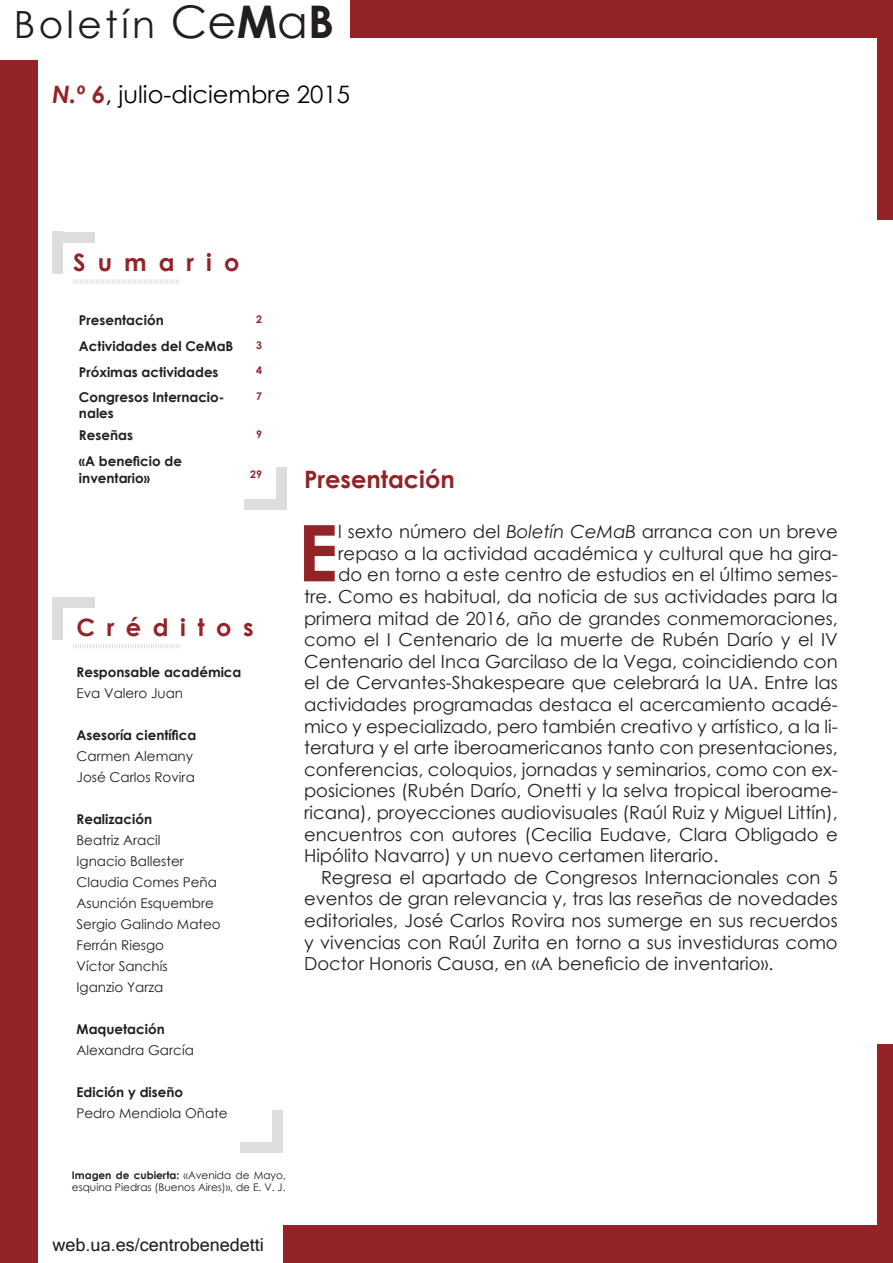
<style>
.page{position:relative;width:893px;height:1263px;background:#fff}
.page>*{position:absolute;margin:0;border:0;box-sizing:border-box;transform-origin:0 0}
.t1{font:700 78.15px "Century Gothic";color:#932327}
.t2{font:37.5px "Century Gothic";letter-spacing:.09em;color:#231f20}
.t3{font:24px "Century Gothic";color:#000}
.t4{font:700 24px "Century Gothic";color:#932327}
.t5{font:700 24px "Century Gothic";letter-spacing:.48em;color:#932327}
.t6{font:700 24px "Century Gothic";letter-spacing:.5em;color:#932327}
.t7{font:18px "Century Gothic";color:#231f20}
.t8{font:18px "Microsoft Sans Serif";color:#231f20}
.t9{font:13.5px/21px "Century Gothic";color:#231f20}
.t10{font:700 13.5px/16.2px "Century Gothic";color:#231f20}
.t11{font:10.5px/12px "Century Gothic";color:#231f20}
.t12{font:700 10.5px "Century Gothic";color:#932327}
.s1{font-size:45px}
.s2{font-weight:700;font-size:45px}
.s3{font-weight:700;font-style:italic;color:#932327}
.s4{font-style:italic}
.s5{font-weight:700}
</style>
<div class="page">
<div style="left:0;top:60px;width:37px;height:1203px;background:#932327"></div>
<div style="left:351px;top:0;width:542px;height:37px;background:#932327"></div>
<div style="left:877px;top:1044px;width:16px;height:219px;background:#932327"></div>
<div style="left:52px;top:597px;width:43px;height:11px;background:#dcdddf"></div>
<div style="left:52px;top:597px;width:11px;height:43px;background:#dcdddf"></div>
<div style="left:240px;top:1142px;width:43px;height:10px;background:#dcdddf"></div>
<div style="left:272px;top:1110px;width:11px;height:42px;background:#dcdddf"></div>
<div style="left:52px;top:232px;width:42px;height:10px;background:#dcdddf"></div>
<div style="left:52px;top:232px;width:11px;height:42px;background:#dcdddf"></div>
<svg style="left:73px;top:279px;width:106px;height:5px"></svg>
<svg style="left:73px;top:644px;width:107px;height:4px"></svg>
<div style="left:877px;top:0;width:16px;height:219px;background:#932327"></div>
<div style="left:283px;top:1226px;width:610px;height:37px;background:#932327"></div>
<div style="left:244px;top:499px;width:43px;height:11px;background:#dcdddf"></div>
<div style="left:276px;top:468px;width:11px;height:42px;background:#dcdddf"></div>
<h2 class="t2" style="left:14px;top:-2px;width:322px">Boletín <span class="s1">Ce</span><span class="s2">M</span><span class="s1">a</span><span class="s2">B</span></h2>
<h3 class="t3" style="left:52px;top:78px;width:300px"><span class="s3">N.º 6</span>, julio-diciembre 2015</h3>
<h3 class="t6" style="left:73px;top:244px;width:168px">Sumario</h3>
<p class="t10" style="left:79px;top:312px;width:86px">Presentación</p>
<p class="t12" style="left:256px;top:311px;width:7px">2</p>
<p class="t10" style="left:79px;top:337px;width:156px">Actividades del CeMaB</p>
<p class="t12" style="left:256px;top:337px;width:7px">3</p>
<p class="t10" style="left:79px;top:363px;width:141px">Próximas actividades</p>
<p class="t12" style="left:256px;top:362px;width:7px">4</p>
<p class="t10" style="left:79px;top:388px;width:147px">Congresos Internacio&shy;nales</p>
<p class="t12" style="left:256px;top:388px;width:7px">7</p>
<p class="t10" style="left:79px;top:427px;width:56px">Reseñas</p>
<p class="t12" style="left:256px;top:426px;width:7px">9</p>
<p class="t10" style="left:79px;top:453px;width:105px">«A beneficio de inventario»</p>
<p class="t12" style="left:250px;top:466px;width:13px">29</p>
<h3 class="t4" style="left:304px;top:461px;width:152px">Presentación</h3>
<h1 class="t1" style="left:298px;top:494px;width:42px">E</h1>
<p class="t7" style="left:338px;top:519px;width:501px">l sexto número del <span class="s4">Boletín CeMaB</span> arranca con un breve</p>
<p class="t7" style="left:338px;top:541px;width:501px">repaso a la actividad académica y cultural que ha gira-</p>
<p class="t7" style="left:338px;top:562px;width:501px">do en torno a este centro de estudios en el último semes-</p>
<p class="t7" style="left:304px;top:584px;width:535px">tre. Como es habitual, da noticia de sus actividades para la</p>
<p class="t7" style="left:304px;top:605px;width:535px">primera mitad de 2016, año de grandes conmemoraciones,</p>
<p class="t7" style="left:304px;top:627px;width:535px">como el I Centenario de la muerte de Rubén Darío y el IV</p>
<p class="t7" style="left:304px;top:649px;width:535px">Centenario del Inca Garcilaso de la Vega, coincidiendo con</p>
<p class="t7" style="left:304px;top:670px;width:535px">el de Cervantes-Shakespeare que celebrará la UA. Entre las</p>
<p class="t7" style="left:304px;top:692px;width:535px">actividades programadas destaca el acercamiento acadé-</p>
<p class="t7" style="left:304px;top:713px;width:535px">mico y especializado, pero también creativo y artístico, a la li-</p>
<p class="t7" style="left:304px;top:735px;width:535px">teratura y el arte iberoamericanos tanto con presentaciones,</p>
<p class="t7" style="left:304px;top:757px;width:535px">conferencias, coloquios, jornadas y seminarios, como con ex-</p>
<p class="t7" style="left:304px;top:778px;width:535px">posiciones (Rubén Darío, Onetti y la selva tropical iberoame-</p>
<p class="t7" style="left:304px;top:800px;width:535px">ricana), proyecciones audiovisuales (Raúl Ruiz y Miguel Littín),</p>
<p class="t7" style="left:304px;top:821px;width:535px">encuentros con autores (Cecilia Eudave, Clara Obligado e</p>
<p class="t7" style="left:304px;top:843px;width:416px">Hipólito Navarro) y un nuevo certamen literario.</p>
<p class="t7" style="left:321px;top:865px;width:518px">Regresa el apartado de Congresos Internacionales con 5</p>
<p class="t7" style="left:304px;top:886px;width:535px">eventos de gran relevancia y, tras las reseñas de novedades</p>
<p class="t7" style="left:304px;top:908px;width:535px">editoriales, José Carlos Rovira nos sumerge en sus recuerdos</p>
<p class="t7" style="left:304px;top:929px;width:535px">y vivencias con Raúl Zurita en torno a sus investiduras como</p>
<p class="t7" style="left:304px;top:951px;width:471px">Doctor Honoris Causa, en «A beneficio de inventario».</p>
<h3 class="t5" style="left:77px;top:609px;width:179px">Créditos</h3>
<p class="t10" style="left:77px;top:663px;width:166px">Responsable académica</p>
<p class="t9" style="left:77px;top:682px;width:108px">Eva Valero Juan</p>
<p class="t10" style="left:77px;top:726px;width:121px">Asesoría científica</p>
<p class="t9" style="left:77px;top:745px;width:120px">Carmen Alemany<br>José Carlos Rovira</p>
<p class="t10" style="left:77px;top:810px;width:77px">Realización</p>
<p class="t9" style="left:77px;top:829px;width:146px">Beatriz Aracil<br>Ignacio Ballester<br>Claudia Comes Peña<br>Asunción Esquembre<br>Sergio Galindo Mateo<br>Ferrán Riesgo<br>Víctor Sanchís<br>Iganzio Yarza</p>
<p class="t10" style="left:77px;top:1020px;width:90px">Maquetación</p>
<p class="t9" style="left:77px;top:1039px;width:119px">Alexandra García</p>
<p class="t10" style="left:77px;top:1083px;width:108px">Edición y diseño</p>
<p class="t9" style="left:77px;top:1102px;width:153px">Pedro Mendiola Oñate</p>
<p class="t11" style="left:72px;top:1168px;width:216px"><span class="s5">Imagen de cubierta:</span> «Avenida de Mayo, esquina Piedras (Buenos Aires)», de E. V. J.</p>
<p class="t8" style="left:53px;top:1233px;width:213px">web.ua.es/centrobenedetti</p>
</div>
